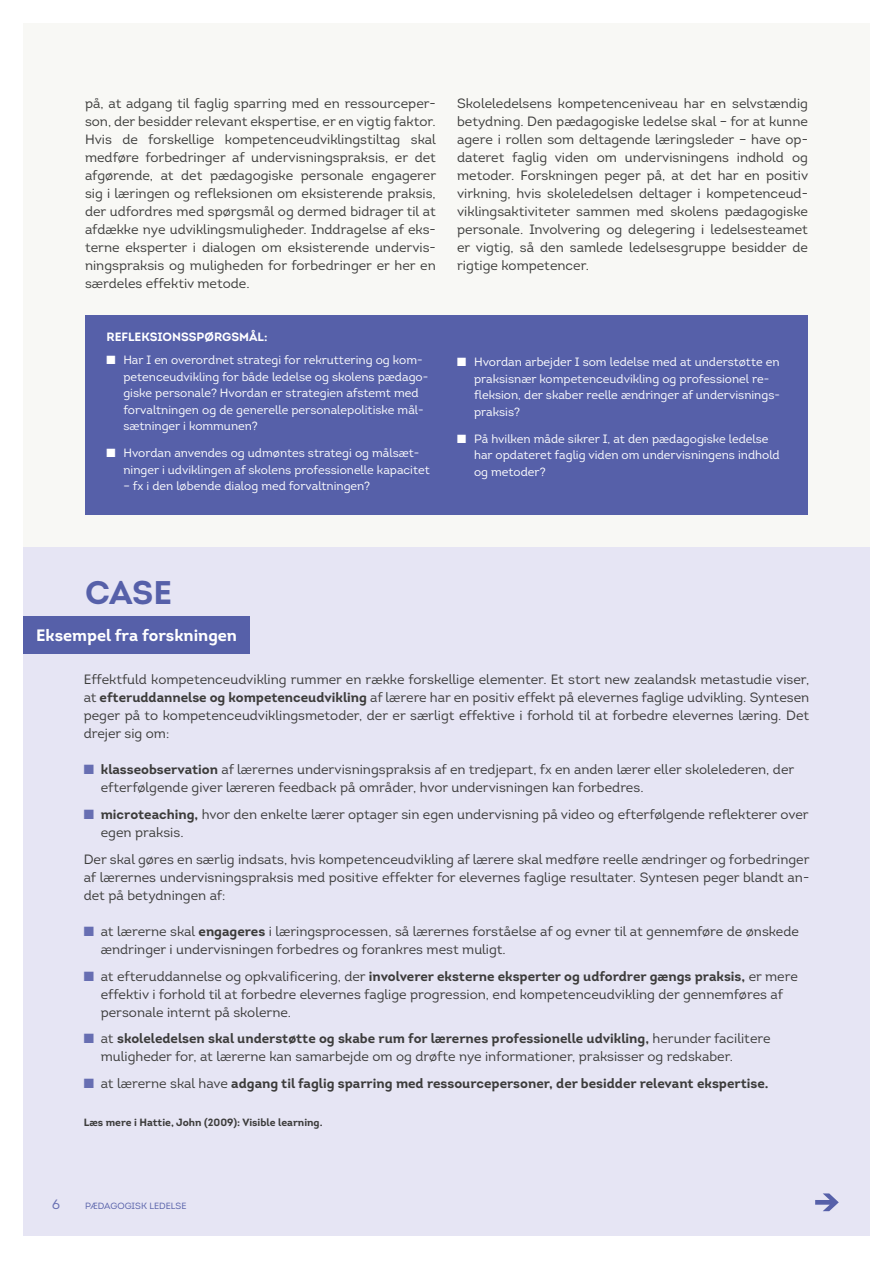
<style>
.page{position:relative;width:893px;height:1263px;background:#fff}
.page>*{position:absolute;margin:0;border:0;box-sizing:border-box;transform-origin:0 0}
.t1{font:700 32.7px "Intro";color:#5660a9}
.t2{font:700 16.5px "Intro";color:#fff}
.t3{font:13.5px/18px "Intro";color:#3c3c3b}
.t4{font:700 13.5px "Intro";color:#3c3c3b}
.t5{font:13.5px "Intro";color:#676eb2}
.t6{font:12px/16.5px "Intro";color:#fff}
.t7{font:700 12px "Intro";color:#fff}
.t8{font:700 10.5px "Intro";color:#3c3c3b}
.t9{font:9px "Intro";color:#5660a9}
.s1{font-weight:700}
.s2{font-weight:400}
</style>
<div class="page">
<div style="left:23px;top:23px;width:847px;height:1212px;background:#f8f8f5"></div>
<div style="left:23px;top:547px;width:847px;height:688px;background:#e6e5f4"></div>
<div style="left:23px;top:616px;width:227px;height:37px;background:#5660a9"></div>
<div style="left:85px;top:315px;width:723px;height:199px;background:#5660a9"></div>
<svg style="left:815px;top:1193px;width:24px;height:18px"></svg>
<p class="t3" style="left:85px;top:94px;width:353px;text-align:justify">på, at adgang til faglig sparring med en ressourceper&shy;son, der besidder relevant ekspertise, er en vigtig faktor.<br>Hvis de forskellige kompetenceudviklingstiltag skal medføre forbedringer af undervisningspraksis, er det afgørende, at det pædagogiske personale engagerer sig i læringen og refleksionen om eksisterende praksis, der udfordres med spørgsmål og dermed bidrager til at afdække nye udviklingsmuligheder. Inddragelse af eks&shy;terne eksperter i dialogen om eksisterende undervis&shy;ningspraksis og muligheden for forbedringer er her en særdeles effektiv metode.</p>
<p class="t3" style="left:457px;top:94px;width:353px;text-align:justify">Skoleledelsens kompetenceniveau har en selvstændig betydning. Den pædagogiske ledelse skal – for at kunne agere i rollen som deltagende læringsleder – have op&shy;dateret faglig viden om undervisningens indhold og metoder. Forskningen peger på, at det har en positiv virkning, hvis skoleledelsen deltager i kompetenceud&shy;viklingsaktiviteter sammen med skolens pædagogiske personale. Involvering og delegering i ledelsesteamet er vigtig, så den samlede ledelsesgruppe besidder de rigtige kompetencer.</p>
<p class="t7" style="left:106px;top:329px;width:163px">REFLEKSIONSSPØRGSMÅL:</p>
<p class="t6" style="left:123px;top:352px;width:306px">Har I en overordnet strategi for rekruttering og kom&shy;petenceudvikling for både ledelse og skolens pædago&shy;giske personale? Hvordan er strategien afstemt med forvaltningen og de generelle personalepolitiske mål&shy;sætninger i kommunen?</p>
<p class="t6" style="left:123px;top:445px;width:308px">Hvordan anvendes og udmøntes strategi og målsæt&shy;ninger i udviklingen af skolens professionelle kapacitet</p>
<p class="t6" style="left:123px;top:478px;width:248px">– fx i den løbende dialog med forvaltningen?</p>
<p class="t6" style="left:474px;top:354px;width:307px">Hvordan arbejder I som ledelse med at understøtte en praksisnær kompetenceudvikling og professionel re&shy;fleksion, der skaber reelle ændringer af undervisnings&shy;praksis?</p>
<p class="t6" style="left:474px;top:431px;width:307px">På hvilken måde sikrer I, at den pædagogiske ledelse har opdateret faglig viden om undervisningens indhold og metoder?</p>
<h1 class="t1" style="left:85px;top:571px;width:89px">CASE</h1>
<p class="t2" style="left:36px;top:624px;width:202px">Eksempel fra forskningen</p>
<p class="t3" style="left:84px;top:670px;width:727px;text-align:justify">Effektfuld kompetenceudvikling rummer en række forskellige elementer. Et stort new zealandsk metastudie viser, at <span class="s1">efteruddannelse og kompetenceudvikling</span> af lærere har en positiv effekt på elevernes faglige udvikling. Syntesen peger på to kompetenceudviklingsmetoder, der er særligt effektive i forhold til at forbedre elevernes læring. Det drejer sig om:</p>
<p class="t3" style="left:101px;top:760px;width:695px"><span class="s1">klasseobservation</span> af lærernes undervisningspraksis af en tredjepart, fx en anden lærer eller skolelederen, der efterfølgende giver læreren feedback på områder, hvor undervisningen kan forbedres.</p>
<p class="t3" style="left:101px;top:805px;width:709px"><span class="s1">microteaching,</span> hvor den enkelte lærer optager sin egen undervisning på video og efterfølgende reflekterer over egen praksis.</p>
<p class="t3" style="left:84px;top:850px;width:727px;text-align:justify">Der skal gøres en særlig indsats, hvis kompetenceudvikling af lærere skal medføre reelle ændringer og forbedringer af lærernes undervisningspraksis med positive effekter for elevernes faglige resultater. Syntesen peger blandt an&shy;det på betydningen af:</p>
<p class="t3" style="left:101px;top:922px;width:700px">at lærerne skal <span class="s1">engageres</span> i læringsprocessen, så lærernes forståelse af og evner til at gennemføre de ønskede ændringer i undervisningen forbedres og forankres mest muligt.</p>
<p class="t3" style="left:101px;top:967px;width:699px">at efteruddannelse og opkvalificering, der <span class="s1">involverer eksterne eksperter og udfordrer gængs praksis,</span> er mere effektiv i forhold til at forbedre elevernes faglige progression, end kompetenceudvikling der gennemføres af personale internt på skolerne.</p>
<p class="t3" style="left:101px;top:1029px;width:671px">at <span class="s1">skoleledelsen skal understøtte og skabe rum for lærernes professionelle udvikling,</span> herunder facilitere muligheder for, at lærerne kan samarbejde om og drøfte nye informationer, praksisser og redskaber.</p>
<p class="t4" style="left:101px;top:1074px;width:669px"><span class="s2">at lærerne skal have</span> adgang til faglig sparring med ressourcepersoner, der besidder relevant ekspertise.</p>
<p class="t8" style="left:84px;top:1116px;width:240px">Læs mere i Hattie, John (2009): Visible learning.</p>
<p class="t5" style="left:52px;top:1196px;width:9px">6</p>
<p class="t9" style="left:85px;top:1200px;width:103px">PÆDAGOGISK LEDELSE</p>
</div>
